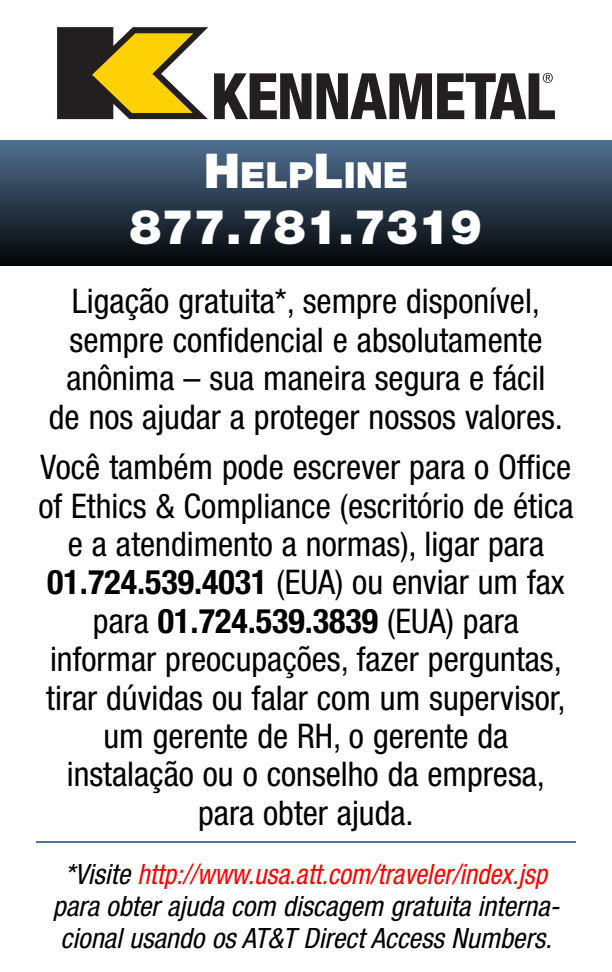
<style>
.page{position:relative;width:612px;height:972px;background:#fff}
.page>*{position:absolute;margin:0;border:0;box-sizing:border-box;transform-origin:0 0}
.t1{font:900 48px "Helvetica Neue";color:#fff}
.t2{font:900 36px "Helvetica Neue";color:#fff}
.t3{font:condensed 34px/38.4px "Helvetica Neue";color:#000;text-align:center}
.t4{font:italic condensed 28px/32px "Helvetica Neue";color:#000;text-align:center}
.s1{font-size:48px}
.s2{font-weight:700}
.s3{color:#f00}
</style>
<div class="page">
<div style="left:0;top:140px;width:612px;height:126px;background:linear-gradient(to bottom,#507091,#040506)"></div>
<svg style="left:214px;top:73px;width:341px;height:46px"></svg>
<svg style="left:57px;top:27px;width:151px;height:92px"></svg>
<hr style="left:36px;top:841px;width:540px;height:2px;background:#537597">
<p class="t2" style="left:204px;top:162px;width:206px"><span class="s1">H</span>ELP<span class="s1">L</span>INE</p>
<h1 class="t1" style="left:130px;top:210px;width:354px">877.781.7319</h1>
<p class="t3" style="left:49px;top:285px;width:516px">Ligação gratuita*, sempre disponível, sempre confidencial e absolutamente anônima – sua maneira segura e fácil de nos ajudar a proteger nossos valores.</p>
<p class="t3" style="left:38px;top:451px;width:537px">Você também pode escrever para o Office of Ethics &amp; Compliance (escritório de ética e a atendimento a normas), ligar para <span class="s2">01.724.539.4031</span> (EUA) ou enviar um fax para <span class="s2">01.724.539.3839</span> (EUA) para informar preocupações, fazer perguntas, tirar dúvidas ou falar com um supervisor, um gerente de RH, o gerente da instalação ou o conselho da empresa, para obter ajuda.</p>
<p class="t4" style="left:53px;top:860px;width:509px">*Visite <span class="s3">http://www.usa.att.com/traveler/index.jsp </span>para obter ajuda com discagem gratuita interna&shy;cional usando os AT&amp;T Direct Access Numbers.</p>
</div>
